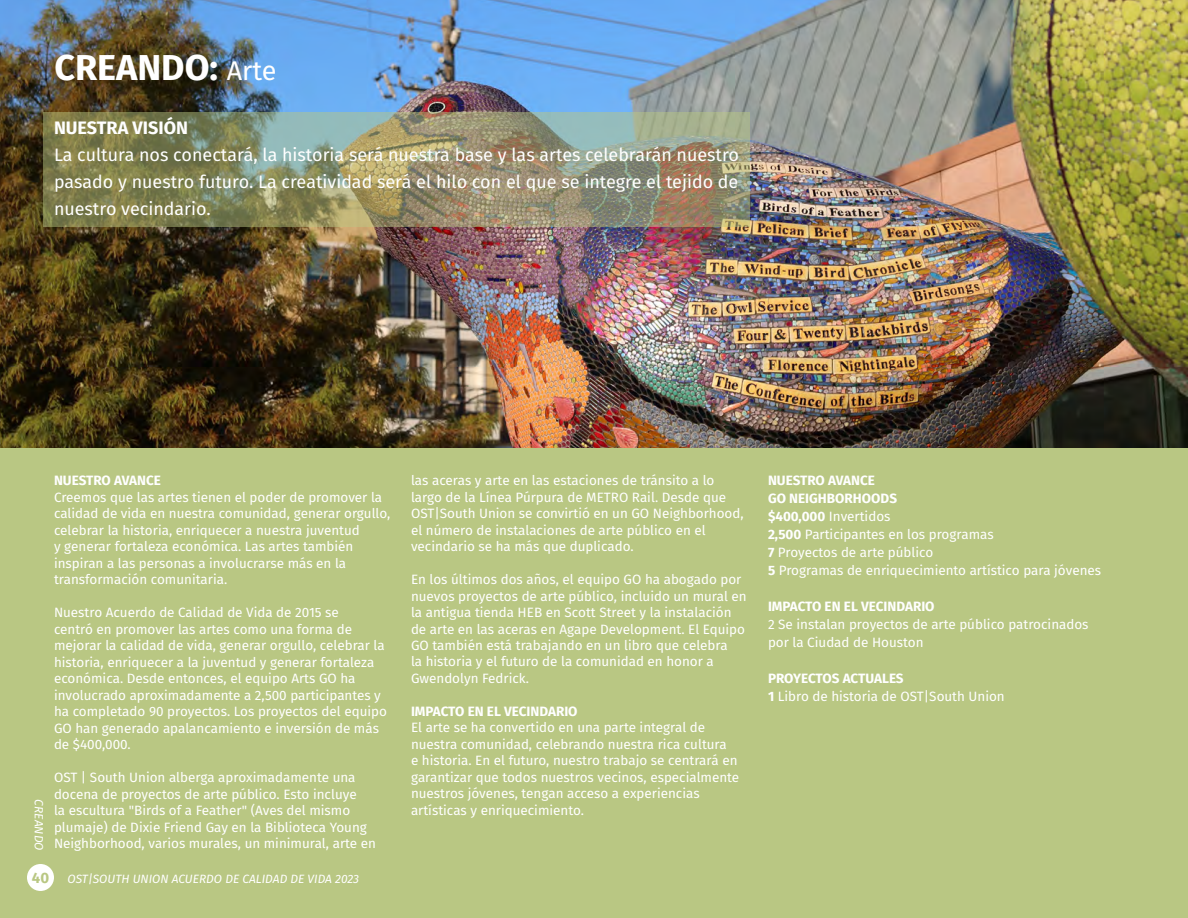
<style>
.page{position:relative;width:1188px;height:918px;background:#b9c783}
.page>*{position:absolute;margin:0;border:0;box-sizing:border-box;transform-origin:0 0}
.t1{font:700 36px "Fira Sans";color:#fff}
.t2{font:18px/27px "Fira Sans";color:#fff;text-align:justify}
.t3{font:700 18px "Fira Sans";color:#fff}
.t4{font:700 15px "Fira Sans";color:#b9c783}
.t5{font:13.5px/16.5px "Fira Sans";color:#fff}
.t6{font:700 13.5px "Fira Sans";color:#fff}
.t7{font:italic 12px "Fira Sans";color:#fff}
.s1{font-weight:400;font-size:27px}
.s2{font-weight:400;font-size:12px;color:#fff}
.s3{font-weight:700}
</style>
<div class="page">
<div style="left:27px;top:864px;width:27px;height:27px;background:#fff;border-radius:50%"></div>
<img style="left:0;top:0;width:1188px;height:447px">
<img style="left:44px;top:112px;width:706px;height:115px">
<p class="t1" style="left:54px;top:37px;width:224px">CREANDO: <span class="s1">Arte</span></p>
<p class="t3" style="left:54px;top:112px;width:136px">NUESTRA VISIÓN</p>
<p class="t2" style="left:54px;top:140px;width:687px">La cultura nos conectará, la historia será nuestra base y las artes celebrarán nuestro pasado y nuestro futuro. La creatividad será el hilo con el que se integre el tejido de nuestro vecindario.</p>
<p class="t7" style="left:48px;top:799px;width:53px;rotate:90deg">CREANDO</p>
<p class="t6" style="left:54px;top:469px;width:109px">NUESTRO AVANCE</p>
<p class="t5" style="left:54px;top:488px;width:338px">Creemos que las artes tienen el poder de promover la calidad de vida en nuestra comunidad, generar orgullo, celebrar la historia, enriquecer a nuestra juventud<br>y generar fortaleza económica. Las artes también inspiran a las personas a involucrarse más en la transformación comunitaria.</p>
<p class="t5" style="left:54px;top:604px;width:334px">Nuestro Acuerdo de Calidad de Vida de 2015 se<br>centró en promover las artes como una forma de mejorar la calidad de vida, generar orgullo, celebrar la historia, enriquecer a la juventud y generar fortaleza económica. Desde entonces, el equipo Arts GO ha involucrado aproximadamente a 2,500 participantes y ha completado 90 proyectos. Los proyectos del equipo GO han generado apalancamiento e inversión de más de $400,000.</p>
<p class="t5" style="left:54px;top:769px;width:323px">OST | South Union alberga aproximadamente una docena de proyectos de arte público. Esto incluye<br>la escultura "Birds of a Feather" (Aves del mismo plumaje) de Dixie Friend Gay en la Biblioteca Young Neighborhood, varios murales, un minimural, arte en</p>
<p class="t4" style="left:32px;top:865px;width:19px">40<span class="s2">25</span></p>
<p class="t7" style="left:68px;top:870px;width:293px">OST|SOUTH UNION ACUERDO DE CALIDAD DE VIDA 2023</p>
<p class="t5" style="left:411px;top:472px;width:334px">las aceras y arte en las estaciones de tránsito a lo largo de la Línea Púrpura de METRO Rail. Desde que OST|South Union se convirtió en un GO Neighborhood, el número de instalaciones de arte público en el vecindario se ha más que duplicado.</p>
<p class="t5" style="left:411px;top:571px;width:337px">En los últimos dos años, el equipo GO ha abogado por nuevos proyectos de arte público, incluido un mural en la antigua tienda HEB en Scott Street y la instalación de arte en las aceras en Agape Development. El Equipo GO también está trabajando en un libro que celebra<br>la historia y el futuro de la comunidad en honor a Gwendolyn Fedrick.</p>
<p class="t6" style="left:411px;top:700px;width:168px">IMPACTO EN EL VECINDARIO</p>
<p class="t5" style="left:411px;top:719px;width:330px">El arte se ha convertido en una parte integral de nuestra comunidad, celebrando nuestra rica cultura<br>e historia. En el futuro, nuestro trabajo se centrará en garantizar que todos nuestros vecinos, especialmente nuestros jóvenes, tengan acceso a experiencias artísticas y enriquecimiento.</p>
<p class="t6" style="left:768px;top:469px;width:109px">NUESTRO AVANCE</p>
<p class="t6" style="left:768px;top:487px;width:131px">GO NEIGHBORHOODS</p>
<p class="t5" style="left:768px;top:508px;width:124px"><span class="s3">$400,000</span> Invertidos</p>
<p class="t5" style="left:768px;top:526px;width:227px"><span class="s3">2,500</span> Participantes en los programas</p>
<p class="t5" style="left:768px;top:544px;width:167px"><span class="s3">7</span> Proyectos de arte público</p>
<p class="t5" style="left:768px;top:562px;width:335px"><span class="s3">5</span> Programas de enriquecimiento artístico para jóvenes</p>
<p class="t6" style="left:768px;top:595px;width:168px">IMPACTO EN EL VECINDARIO</p>
<p class="t5" style="left:768px;top:615px;width:322px;line-height:18px">2 Se instalan proyectos de arte público patrocinados por la Ciudad de Houston</p>
<p class="t6" style="left:768px;top:667px;width:137px">PROYECTOS ACTUALES</p>
<p class="t5" style="left:768px;top:688px;width:238px"><span class="s3">1</span> Libro de historia de OST|South Union</p>
</div>
